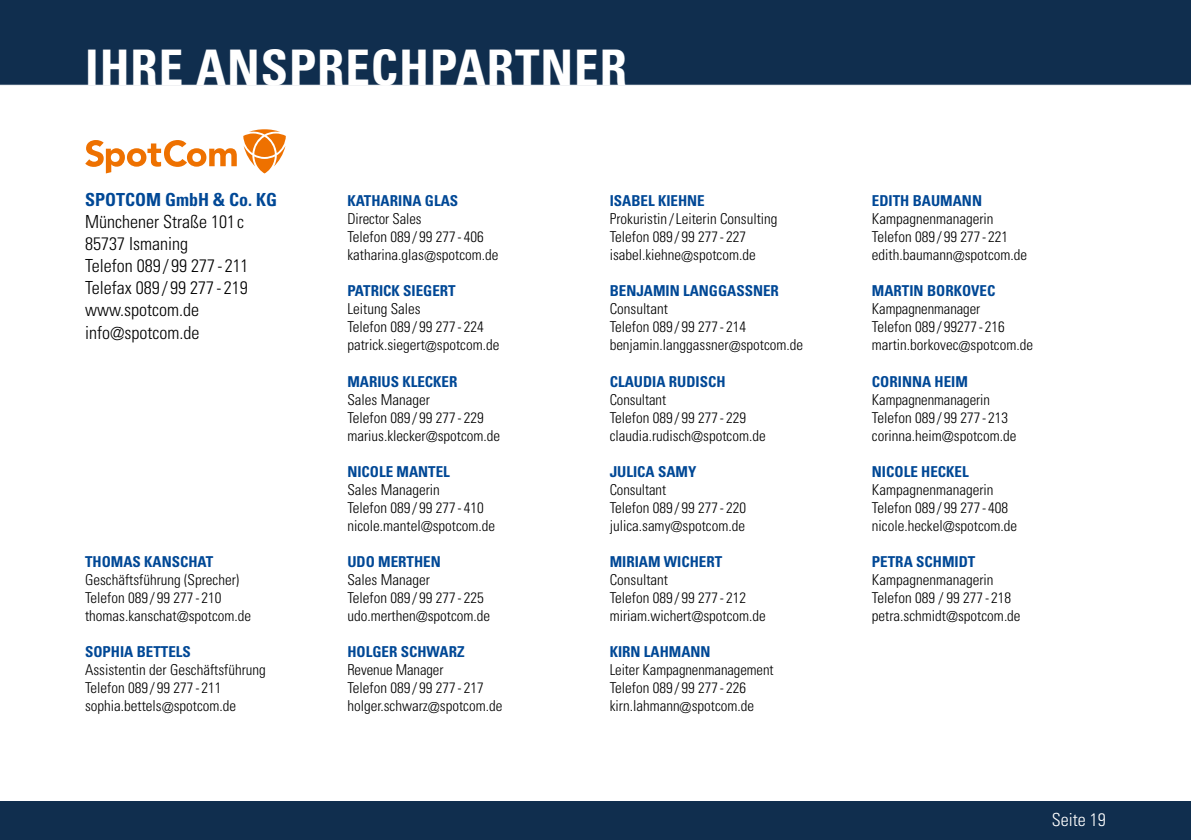
<style>
.page{position:relative;width:1191px;height:840px;background:#fff}
.page>*{position:absolute;margin:0;border:0;box-sizing:border-box;transform-origin:0 0}
.t1{font:700 condensed 49px "Univers";letter-spacing:.02em;color:#fff}
.t2{font:300 condensed 18px/22px "Univers";color:#000}
.t3{font:700 condensed 18px "Univers";color:#004896}
.t4{font:300 condensed 18px "Univers";color:#fff}
.t5{font:300 condensed 15px/18px "Univers";color:#000}
.t6{font:700 condensed 15px "Univers";color:#004896}
</style>
<div class="page">
<div style="left:0;top:0;width:1191px;height:86px;background:#102e4e"></div>
<div style="left:0;top:800px;width:1191px;height:39px;background:#102e4e"></div>
<svg style="left:85px;top:129px;width:201px;height:44px"></svg>
<h1 class="t1" style="left:85px;top:38px;width:543px">IHRE ANSPRECHPARTNER</h1>
<p class="t3" style="left:85px;top:189px;width:194px">SPOTCOM GmbH &amp; Co. KG</p>
<p class="t2" style="left:85px;top:211px;width:165px">Münchener Straße 101 c<br>85737 Ismaning<br>Telefon 089 / 99 277 - 211<br>Telefax 089 / 99 277 - 219 www.spotcom.de info@spotcom.de</p>
<p class="t6" style="left:85px;top:552px;width:130px">THOMAS KANSCHAT</p>
<p class="t5" style="left:85px;top:570px;width:168px">Geschäftsführung (Sprecher)<br>Telefon 089 / 99 277 - 210 thomas.kanschat@spotcom.de</p>
<p class="t6" style="left:85px;top:642px;width:107px">SOPHIA BETTELS</p>
<p class="t5" style="left:85px;top:660px;width:182px">Assistentin der Geschäftsführung<br>Telefon 089 / 99 277 - 211 sophia.bettels@spotcom.de</p>
<p class="t6" style="left:347px;top:192px;width:112px">KATHARINA GLAS</p>
<p class="t5" style="left:347px;top:210px;width:153px">Director Sales<br>Telefon 089 / 99 277 - 406 katharina.glas@spotcom.de</p>
<p class="t6" style="left:347px;top:282px;width:110px">PATRICK SIEGERT</p>
<p class="t5" style="left:347px;top:300px;width:153px">Leitung Sales<br>Telefon 089 / 99 277 - 224 patrick.siegert@spotcom.de</p>
<p class="t6" style="left:347px;top:372px;width:112px">MARIUS KLECKER</p>
<p class="t5" style="left:347px;top:390px;width:154px">Sales Manager<br>Telefon 089 / 99 277 - 229 marius.klecker@spotcom.de</p>
<p class="t6" style="left:347px;top:462px;width:104px">NICOLE MANTEL</p>
<p class="t5" style="left:347px;top:480px;width:149px">Sales Managerin<br>Telefon 089 / 99 277 - 410 nicole.mantel@spotcom.de</p>
<p class="t6" style="left:347px;top:552px;width:95px">UDO MERTHEN</p>
<p class="t5" style="left:347px;top:570px;width:144px">Sales Manager<br>Telefon 089 / 99 277 - 225 udo.merthen@spotcom.de</p>
<p class="t6" style="left:347px;top:642px;width:119px">HOLGER SCHWARZ</p>
<p class="t5" style="left:347px;top:660px;width:157px">Revenue Manager<br>Telefon 089 / 99 277 - 217 holger.schwarz@spotcom.de</p>
<p class="t6" style="left:609px;top:192px;width:97px">ISABEL KIEHNE</p>
<p class="t5" style="left:609px;top:210px;width:169px">Prokuristin /Leiterin Consulting<br>Telefon 089 / 99 277 - 227 isabel.kiehne@spotcom.de</p>
<p class="t6" style="left:609px;top:282px;width:171px">BENJAMIN LANGGASSNER</p>
<p class="t5" style="left:609px;top:300px;width:195px">Consultant<br>Telefon 089 / 99 277 - 214 benjamin.langgassner@spotcom.de</p>
<p class="t6" style="left:609px;top:372px;width:117px">CLAUDIA RUDISCH</p>
<p class="t5" style="left:609px;top:390px;width:158px">Consultant<br>Telefon 089 / 99 277 - 229 claudia.rudisch@spotcom.de</p>
<p class="t6" style="left:609px;top:462px;width:88px">JULICA SAMY</p>
<p class="t5" style="left:609px;top:480px;width:138px">Consultant<br>Telefon 089 / 99 277 - 220 julica.samy@spotcom.de</p>
<p class="t6" style="left:609px;top:552px;width:114px">MIRIAM WICHERT</p>
<p class="t5" style="left:609px;top:570px;width:158px">Consultant<br>Telefon 089 / 99 277 - 212 miriam.wichert@spotcom.de</p>
<p class="t6" style="left:609px;top:642px;width:102px">KIRN LAHMANN</p>
<p class="t5" style="left:609px;top:660px;width:165px">Leiter Kampagnenmanagement<br>Telefon 089 / 99 277 - 226 kirn.lahmann@spotcom.de</p>
<p class="t6" style="left:872px;top:192px;width:111px">EDITH BAUMANN</p>
<p class="t5" style="left:872px;top:210px;width:157px">Kampagnenmanagerin<br>Telefon 089 / 99 277 - 221 edith.baumann@spotcom.de</p>
<p class="t6" style="left:872px;top:282px;width:125px">MARTIN BORKOVEC</p>
<p class="t5" style="left:872px;top:300px;width:163px">Kampagnenmanager<br>Telefon 089 / 99277 - 216 martin.borkovec@spotcom.de</p>
<p class="t6" style="left:872px;top:372px;width:97px">CORINNA HEIM</p>
<p class="t5" style="left:872px;top:390px;width:146px">Kampagnenmanagerin<br>Telefon 089 / 99 277 - 213 corinna.heim@spotcom.de</p>
<p class="t6" style="left:872px;top:462px;width:98px">NICOLE HECKEL</p>
<p class="t5" style="left:872px;top:480px;width:147px">Kampagnenmanagerin<br>Telefon 089 / 99 277 - 408 nicole.heckel@spotcom.de</p>
<p class="t6" style="left:872px;top:552px;width:105px">PETRA SCHMIDT</p>
<p class="t5" style="left:872px;top:570px;width:150px">Kampagnenmanagerin<br>Telefon 089 / 99 277 - 218 petra.schmidt@spotcom.de</p>
<p class="t4" style="left:1052px;top:808px;width:55px">Seite 19</p>
</div>
